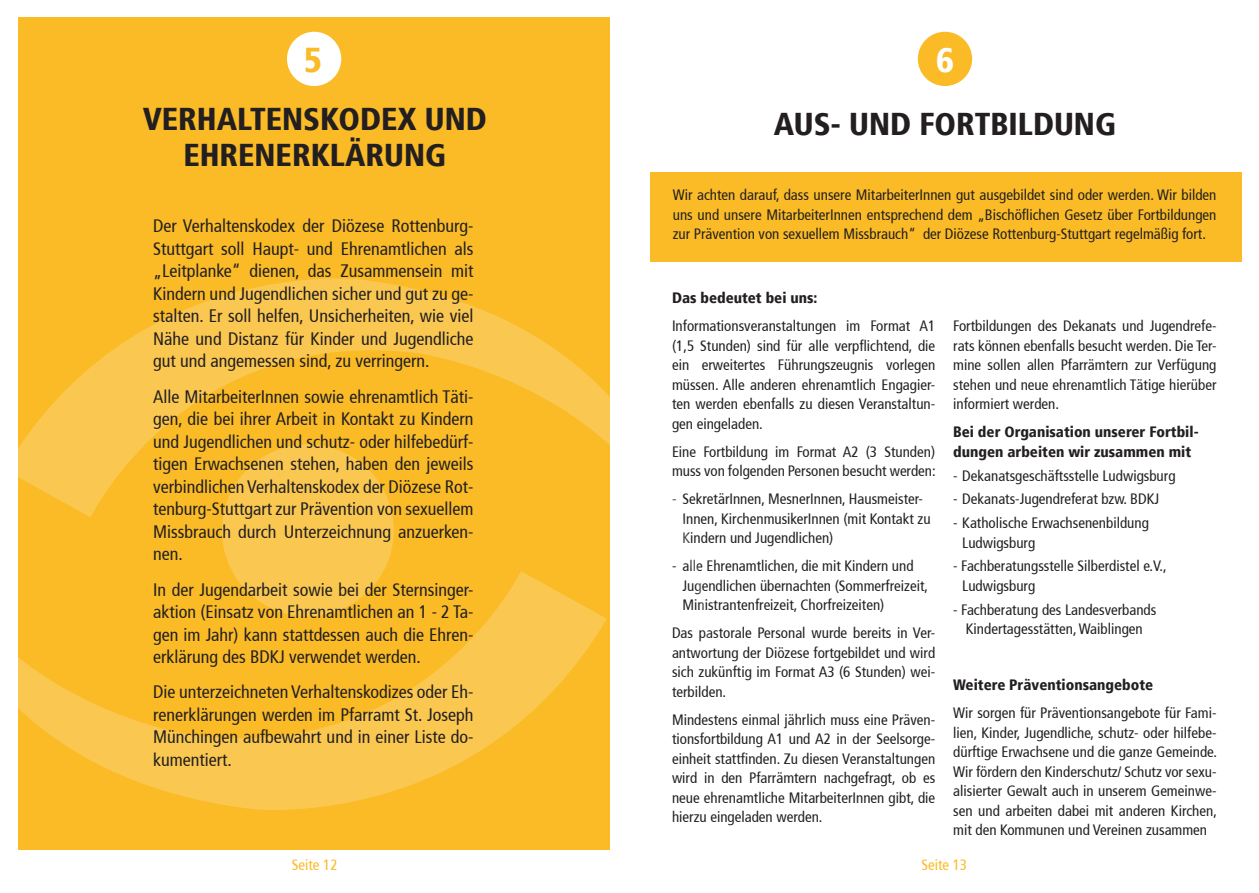
<style>
.page{position:relative;width:1259px;height:893px;background:#fff}
.page>*{position:absolute;margin:0;border:0;box-sizing:border-box;transform-origin:0 0}
.t1{font:900 condensed 34.5px "Frutiger";color:#fff}
.t2{font:900 condensed 34.5px "Frutiger";color:#fabb27}
.t3{font:900 condensed 31.5px/36px "Frutiger";color:#231f20;text-align:center}
.t4{font:condensed 18px/22.5px "Frutiger";color:#231f20;text-align:justify}
.t5{font:condensed 15px/19.5px "Frutiger";color:#231f20;text-align:justify}
.t6{font:900 condensed 15px/19.5px "Frutiger";color:#231f20}
.t7{font:condensed 15px "Frutiger";color:#fabb27}
</style>
<div class="page">
<div style="left:918px;top:32px;width:54px;height:54px;background:#fabb27;border-radius:50%"></div>
<div style="left:651px;top:172px;width:590px;height:90px;background:#fabb27"></div>
<div style="left:19px;top:17px;width:590px;height:833px;background:#fabb27"></div>
<svg style="left:18px;top:277px;width:592px;height:389px"></svg>
<svg style="left:18px;top:423px;width:589px;height:388px"></svg>
<div style="left:287px;top:32px;width:54px;height:54px;background:#fff;border-radius:50%"></div>
<p class="t2" style="left:304px;top:39px;width:19px">5</p>
<p class="t3" style="left:143px;top:101px;width:346px">VERHALTENSKODEX UND<br>EHRENERKLÄRUNG</p>
<p class="t4" style="left:153px;top:215px;width:322px">Der Verhaltenskodex der Diözese Rottenburg-Stuttgart soll Haupt- und Ehrenamtlichen als „Leitplanke“ dienen, das Zusammensein mit Kindern und Jugendlichen sicher und gut zu ge&shy;stalten. Er soll helfen, Unsicherheiten, wie viel Nähe und Distanz für Kinder und Jugendliche gut und angemessen sind, zu verringern.</p>
<p class="t4" style="left:153px;top:385px;width:322px">Alle MitarbeiterInnen sowie ehrenamtlich Täti&shy;gen, die bei ihrer Arbeit in Kontakt zu Kindern und Jugendlichen und schutz- oder hilfebedürf&shy;tigen Erwachsenen stehen, haben den jeweils verbindlichen Verhaltenskodex der Diözese Rot&shy;tenburg-Stuttgart zur Prävention von sexuellem Missbrauch durch Unterzeichnung anzuerken&shy;nen.</p>
<p class="t4" style="left:153px;top:578px;width:322px">In der Jugendarbeit sowie bei der Sternsinger&shy;aktion (Einsatz von Ehrenamtlichen an 1 - 2 Ta&shy;gen im Jahr) kann stattdessen auch die Ehren&shy;erklärung des BDKJ verwendet werden.</p>
<p class="t4" style="left:153px;top:681px;width:322px">Die unterzeichneten Verhaltenskodizes oder Eh&shy;renerklärungen werden im Pfarramt St. Joseph Münchingen aufbewahrt und in einer Liste do&shy;kumentiert.</p>
<p class="t1" style="left:936px;top:39px;width:19px">6</p>
<p class="t3" style="left:774px;top:106px;width:343px">AUS- UND FORTBILDUNG</p>
<p class="t5" style="left:673px;top:186px;width:545px">Wir achten darauf, dass unsere MitarbeiterInnen gut ausgebildet sind oder werden. Wir bilden uns und unsere MitarbeiterInnen entsprechend dem „Bischöflichen Gesetz über Fortbildungen zur Prävention von sexuellem Missbrauch“ der Diözese Rottenburg-Stuttgart regelmäßig fort.</p>
<p class="t6" style="left:672px;top:288px;width:147px">Das bedeutet bei uns:</p>
<p class="t5" style="left:672px;top:316px;width:265px">Informationsveranstaltungen im Format A1 (1,5 Stunden) sind für alle verpflichtend, die ein erweitertes Führungszeugnis vorlegen müssen. Alle anderen ehrenamtlich Engagier&shy;ten werden ebenfalls zu diesen Veranstaltun&shy;gen eingeladen.</p>
<p class="t5" style="left:672px;top:442px;width:265px">Eine Fortbildung im Format A2 (3 Stunden) muss von folgenden Personen besucht werden:</p>
<p class="t5" style="left:682px;top:489px;width:250px;text-align:left;text-indent:-10px">- SekretärInnen, MesnerInnen, Hausmeister-<br>Innen, KirchenmusikerInnen (mit Kontakt zu<br>Kindern und Jugendlichen)</p>
<p class="t5" style="left:682px;top:556px;width:247px;text-align:left;text-indent:-10px">- alle Ehrenamtlichen, die mit Kindern und<br>Jugendlichen übernachten (Sommerfreizeit,<br>Ministrantenfreizeit, Chorfreizeiten)</p>
<p class="t5" style="left:672px;top:623px;width:265px">Das pastorale Personal wurde bereits in Ver&shy;antwortung der Diözese fortgebildet und wird sich zukünftig im Format A3 (6 Stunden) wei&shy;terbilden.</p>
<p class="t5" style="left:672px;top:710px;width:265px">Mindestens einmal jährlich muss eine Präven&shy;tionsfortbildung A1 und A2 in der Seelsorge&shy;einheit stattfinden. Zu diesen Veranstaltungen wird in den Pfarrämtern nachgefragt, ob es neue ehrenamtliche MitarbeiterInnen gibt, die hierzu eingeladen werden.</p>
<p class="t5" style="left:953px;top:316px;width:265px">Fortbildungen des Dekanats und Jugendrefe&shy;rats können ebenfalls besucht werden. Die Ter&shy;mine sollen allen Pfarrämtern zur Verfügung stehen und neue ehrenamtlich Tätige hierüber informiert werden.</p>
<p class="t6" style="left:953px;top:422px;width:247px">Bei der Organisation unserer Fortbil&shy;dungen arbeiten wir zusammen mit</p>
<p class="t5" style="left:953px;top:466px;width:224px">- Dekanatsgeschäftsstelle Ludwigsburg</p>
<p class="t5" style="left:953px;top:489px;width:207px">- Dekanats-Jugendreferat bzw. BDKJ</p>
<p class="t5" style="left:962px;top:513px;width:188px;text-indent:-9px">- Katholische Erwachsenenbildung<br>Ludwigsburg</p>
<p class="t5" style="left:962px;top:556px;width:206px;text-indent:-9px">- Fachberatungsstelle Silberdistel e.V.,<br>Ludwigsburg</p>
<p class="t5" style="left:953px;top:600px;width:205px;text-align:center">- Fachberatung des Landesverbands<br>Kindertagesstätten, Waiblingen</p>
<p class="t6" style="left:953px;top:675px;width:201px">Weitere Präventionsangebote</p>
<p class="t5" style="left:953px;top:703px;width:265px">Wir sorgen für Präventionsangebote für Fami&shy;lien, Kinder, Jugendliche, schutz- oder hilfebe&shy;dürftige Erwachsene und die ganze Gemeinde.<br>Wir fördern den Kinderschutz/ Schutz vor sexu&shy;alisierter Gewalt auch in unserem Gemeinwe&shy;sen und arbeiten dabei mit anderen Kirchen, mit den Kommunen und Vereinen zusammen</p>
<p class="t7" style="left:292px;top:856px;width:47px">Seite 12</p>
<p class="t7" style="left:921px;top:856px;width:47px">Seite 13</p>
</div>
